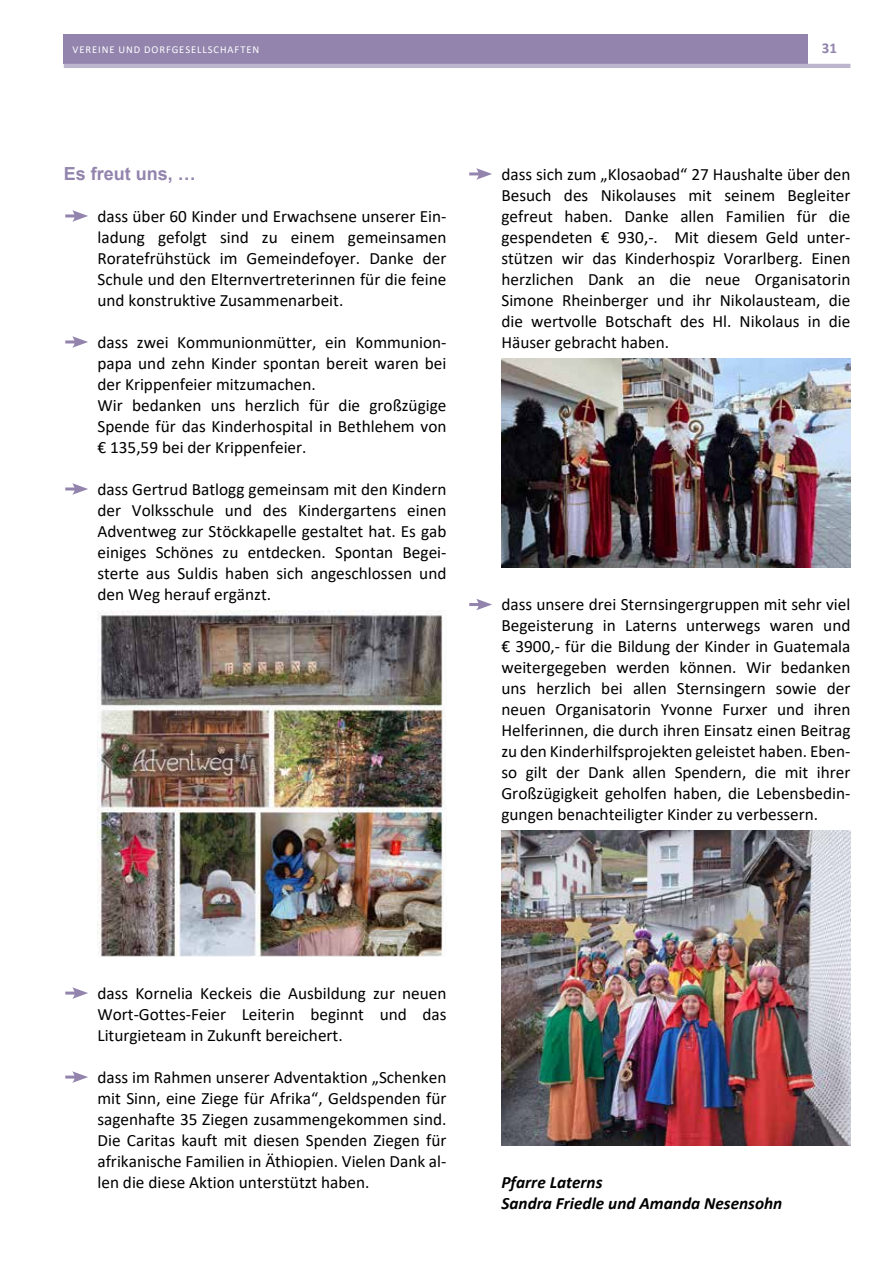
<style>
.page{position:relative;width:893px;height:1263px;background:#fff}
.page>*{position:absolute;margin:0;border:0;box-sizing:border-box;transform-origin:0 0}
.t1{font:700 18px "Arial";color:#9284ad}
.t2{font:17.25px/21px "Calibri";color:#000;text-align:justify}
.t3{font:italic 700 17.25px/21px "Calibri";color:#000}
.t4{font:700 15px "Calibri";color:#9284ad}
.t5{font:10.5px "Calibri";letter-spacing:.09em;color:#fff}
</style>
<div class="page">
<div style="left:64px;top:34px;width:744px;height:30px;background:#9284ad"></div>
<hr style="left:64px;top:64px;width:786px;height:4px;background:#bdb4ce">
<svg style="left:65px;top:210px;width:23px;height:12px"></svg>
<svg style="left:65px;top:336px;width:23px;height:12px"></svg>
<svg style="left:65px;top:483px;width:23px;height:12px"></svg>
<svg style="left:65px;top:987px;width:23px;height:12px"></svg>
<svg style="left:65px;top:1071px;width:23px;height:12px"></svg>
<img style="left:98px;top:610px;width:345px;height:347px">
<svg style="left:469px;top:168px;width:23px;height:12px"></svg>
<svg style="left:469px;top:599px;width:23px;height:11px"></svg>
<img style="left:502px;top:358px;width:348px;height:210px">
<img style="left:502px;top:831px;width:348px;height:315px">
<p class="t5" style="left:72px;top:42px;width:188px">VEREINE UND DORFGESELLSCHAFTEN</p>
<p class="t4" style="left:822px;top:38px;width:17px">31</p>
<p class="t1" style="left:64px;top:161px;width:134px">Es freut uns, …</p>
<p class="t2" style="left:97px;top:205px;width:351px">dass über 60 Kinder und Erwachsene unserer Ein&shy;ladung gefolgt sind zu einem gemeinsamen Roratefrühstück im Gemeindefoyer. Danke der Schule und den Elternvertreterinnen für die feine und konstruktive Zusammenarbeit.</p>
<p class="t2" style="left:97px;top:331px;width:350px;text-align:left">dass zwei Kommunionmütter, ein Kommunion&shy;papa und zehn Kinder spontan bereit waren bei der Krippenfeier mitzumachen.<br>Wir bedanken uns herzlich für die großzügige Spende für das Kinderhospital in Bethlehem von € 135,59 bei der Krippenfeier.</p>
<p class="t2" style="left:97px;top:478px;width:351px">dass Gertrud Batlogg gemeinsam mit den Kindern der Volksschule und des Kindergartens einen Adventweg zur Stöckkapelle gestaltet hat. Es gab einiges Schönes zu entdecken. Spontan Begei&shy;sterte aus Suldis haben sich angeschlossen und den Weg herauf ergänzt.</p>
<p class="t2" style="left:501px;top:163px;width:351px">dass sich zum „Klosaobad“ 27 Haushalte über den Besuch des Nikolauses mit seinem Begleiter gefreut haben. Danke allen Familien für die gespendeten € 930,-. Mit diesem Geld unter&shy;stützen wir das Kinderhospiz Vorarlberg. Einen herzlichen Dank an die neue Organisatorin Simone Rheinberger und ihr Nikolausteam, die die wertvolle Botschaft des Hl. Nikolaus in die Häuser gebracht haben.</p>
<p class="t2" style="left:501px;top:594px;width:351px">dass unsere drei Sternsingergruppen mit sehr viel Begeisterung in Laterns unterwegs waren und € 3900,- für die Bildung der Kinder in Guatemala weitergegeben werden können. Wir bedanken uns herzlich bei allen Sternsingern sowie der neuen Organisatorin Yvonne Furxer und ihren Helferinnen, die durch ihren Einsatz einen Beitrag zu den Kinderhilfsprojekten geleistet haben. Eben&shy;so gilt der Dank allen Spendern, die mit ihrer Großzügigkeit geholfen haben, die Lebensbedin&shy;gungen benachteiligter Kinder zu verbessern.</p>
<p class="t2" style="left:97px;top:982px;width:350px">dass Kornelia Keckeis die Ausbildung zur neuen Wort-Gottes-Feier Leiterin beginnt und das Liturgieteam in Zukunft bereichert.</p>
<p class="t2" style="left:97px;top:1066px;width:350px">dass im Rahmen unserer Adventaktion „Schenken mit Sinn, eine Ziege für Afrika“, Geldspenden für sagenhafte 35 Ziegen zusammengekommen sind.<br>Die Caritas kauft mit diesen Spenden Ziegen für afrikanische Familien in Äthiopien. Vielen Dank al&shy;len die diese Aktion unterstützt haben.</p>
<p class="t3" style="left:501px;top:1171px;width:282px">Pfarre Laterns<br>Sandra Friedle und Amanda Nesensohn</p>
</div>
